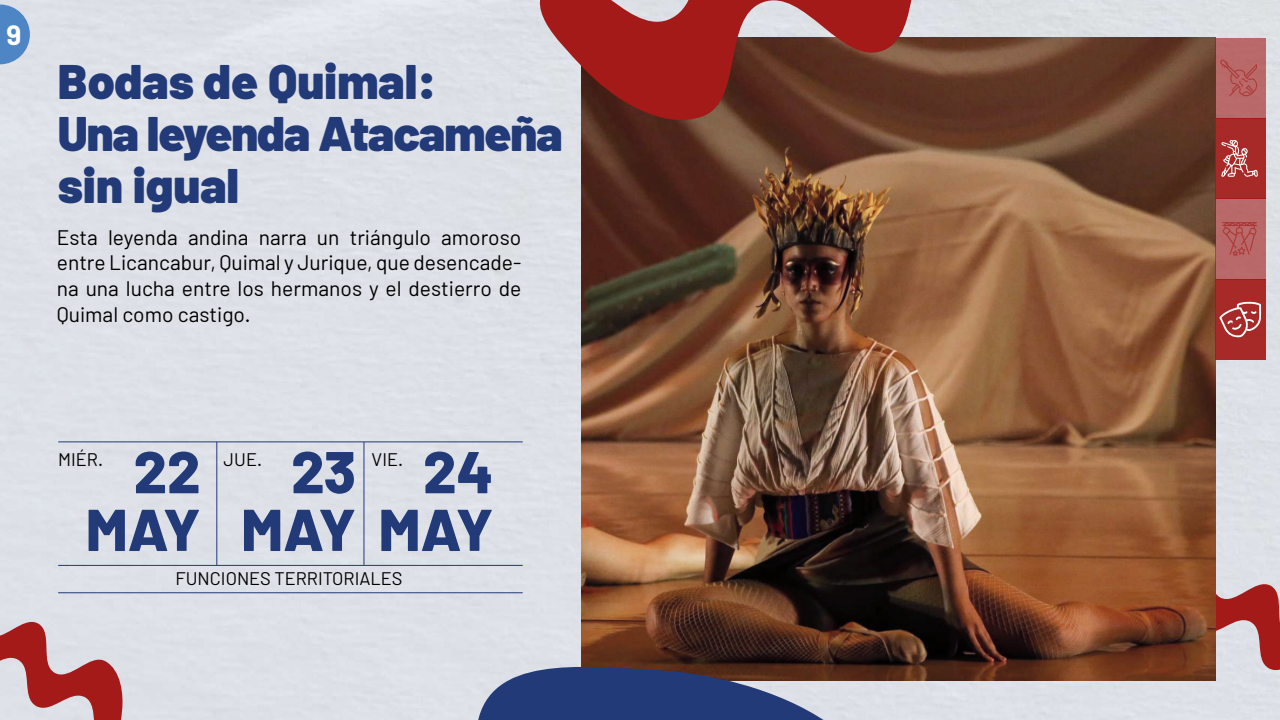
<style>
.page{position:relative;width:1280px;height:720px;background:#dde0e7}
.page>*{position:absolute;margin:0;border:0;box-sizing:border-box;transform-origin:0 0}
.t1{font:800 58.9px/57.7px "Barlow";color:#223a78;text-align:right}
.t2{font:900 48.7px/51.9px "Barlow";letter-spacing:-.01em;color:#223a78}
.t3{font:700 28px "Barlow";color:#fff}
.t4{font:21px/25.9px "Barlow";color:#000;text-align:justify}
.t5{font:18.2px "Barlow";color:#000}
</style>
<div class="page">
<svg style="left:1155px;top:540px;width:125px;height:180px;background:#cfb4b9"></svg>
<svg style="left:0;top:5px;width:30px;height:59px;background:#6b98cb"></svg>
<svg style="left:478px;top:656px;width:350px;height:64px;background:#4f6292"></svg>
<img style="left:582px;top:38px;width:633px;height:642px">
<svg style="left:522px;top:0;width:391px;height:131px;background:#914a44"></svg>
<svg style="left:1215px;top:38px;width:50px;height:322px;background:#b25353"></svg>
<div style="left:1215px;top:118px;width:50px;height:80px;background:#a72928"></div>
<svg style="left:1221px;top:140px;width:37px;height:37px"></svg>
<svg style="left:1219px;top:302px;width:42px;height:36px;background:#ba5958"></svg>
<svg style="left:1220px;top:60px;width:37px;height:36px"></svg>
<svg style="left:1222px;top:222px;width:35px;height:34px"></svg>
<hr style="left:1215px;top:279px;width:50px;height:1px;background:#a31a18">
<hr style="left:1215px;top:198px;width:50px;height:1px;background:#a31a18">
<hr style="left:1215px;top:118px;width:50px;height:1px;background:#a31a18">
<svg style="left:0;top:540px;width:124px;height:180px;background:#cfb0b4"></svg>
<hr style="left:58px;top:441px;width:465px;height:1px;background:#223a78">
<hr style="left:58px;top:565px;width:465px;height:1px;background:#223a78">
<hr style="left:58px;top:592px;width:465px;height:1px;background:#223a78">
<hr style="left:216px;top:442px;width:1px;height:123px;background:#223a78">
<hr style="left:363px;top:442px;width:1px;height:123px;background:#223a78">
<h3 class="t3" style="left:7px;top:17px;width:16px">9</h3>
<h2 class="t2" style="left:58px;top:56px;width:507px">Bodas de Quimal:<br>Una leyenda Atacameña sin igual</h2>
<p class="t4" style="left:57px;top:224px;width:466px">Esta leyenda andina narra un triángulo amoroso entre Licancabur, Quimal y Jurique, que desencade&shy;na una lucha entre los hermanos y el destierro de Quimal como castigo.</p>
<p class="t5" style="left:58px;top:448px;width:46px">MIÉR.</p>
<p class="t5" style="left:224px;top:448px;width:40px">JUE.</p>
<p class="t5" style="left:372px;top:448px;width:33px">VIE.</p>
<h1 class="t1" style="left:86px;top:439px;width:116px">22<br>MAY</h1>
<h1 class="t1" style="left:241px;top:439px;width:254px;text-align:left;text-indent:50px">23<br>MAY MAY</h1>
<h1 class="t1" style="left:423px;top:439px;width:72px">24</h1>
<p class="t5" style="left:176px;top:568px;width:228px">FUNCIONES TERRITORIALES</p>
</div>
